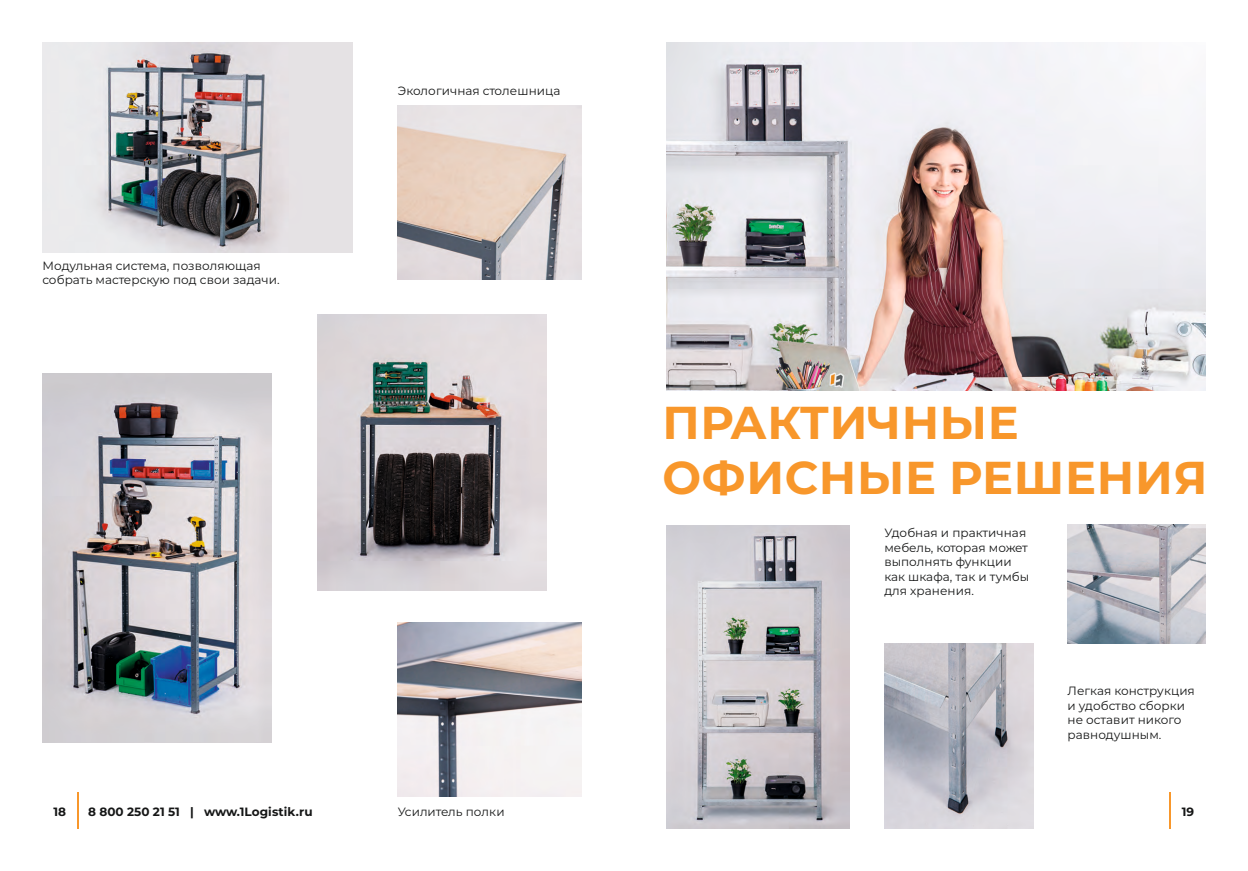
<style>
.page{position:relative;width:1248px;height:871px;background:#fff}
.page>*{position:absolute;margin:0;border:0;box-sizing:border-box;transform-origin:0 0}
.t1{font:700 46px/55px "Montserrat";letter-spacing:.015em;color:#f8972b}
.t2{font:12px/14.4px "Montserrat";letter-spacing:.005em;color:#151616}
.t3{font:700 12px "Montserrat";color:#151616}
</style>
<div class="page">
<img style="left:398px;top:622px;width:183px;height:174px">
<img style="left:42px;top:373px;width:230px;height:369px">
<img style="left:42px;top:43px;width:310px;height:209px">
<img style="left:398px;top:106px;width:183px;height:173px">
<img style="left:317px;top:315px;width:229px;height:275px">
<hr style="left:77px;top:791px;width:1px;height:37px;background:#f8972b">
<img style="left:666px;top:43px;width:539px;height:347px">
<img style="left:666px;top:525px;width:183px;height:303px">
<img style="left:1067px;top:524px;width:138px;height:119px">
<hr style="left:1169px;top:791px;width:1px;height:37px;background:#f8972b">
<img style="left:884px;top:643px;width:149px;height:185px">
<p class="t2" style="left:42px;top:258px;width:239px">Модульная система, позволяющая собрать мастерскую под свои задачи.</p>
<p class="t2" style="left:398px;top:84px;width:164px">Экологичная столешница</p>
<p class="t3" style="left:53px;top:804px;width:14px">18</p>
<p class="t3" style="left:88px;top:804px;width:226px">8 800 250 21 51 | www.1Logistik.ru</p>
<p class="t2" style="left:398px;top:804px;width:108px">Усилитель полки</p>
<h1 class="t1" style="left:662px;top:395px;width:546px">ПРАКТИЧНЫЕ<br>ОФИСНЫЕ РЕШЕНИЯ</h1>
<p class="t2" style="left:884px;top:525px;width:146px">Удобная и практичная мебель, которая может выполнять функции как шкафа, так и тумбы для хранения.</p>
<p class="t2" style="left:1067px;top:683px;width:129px">Легкая конструкция и удобство сборки не оставит никого равнодушным.</p>
<p class="t3" style="left:1181px;top:804px;width:14px">19</p>
</div>
